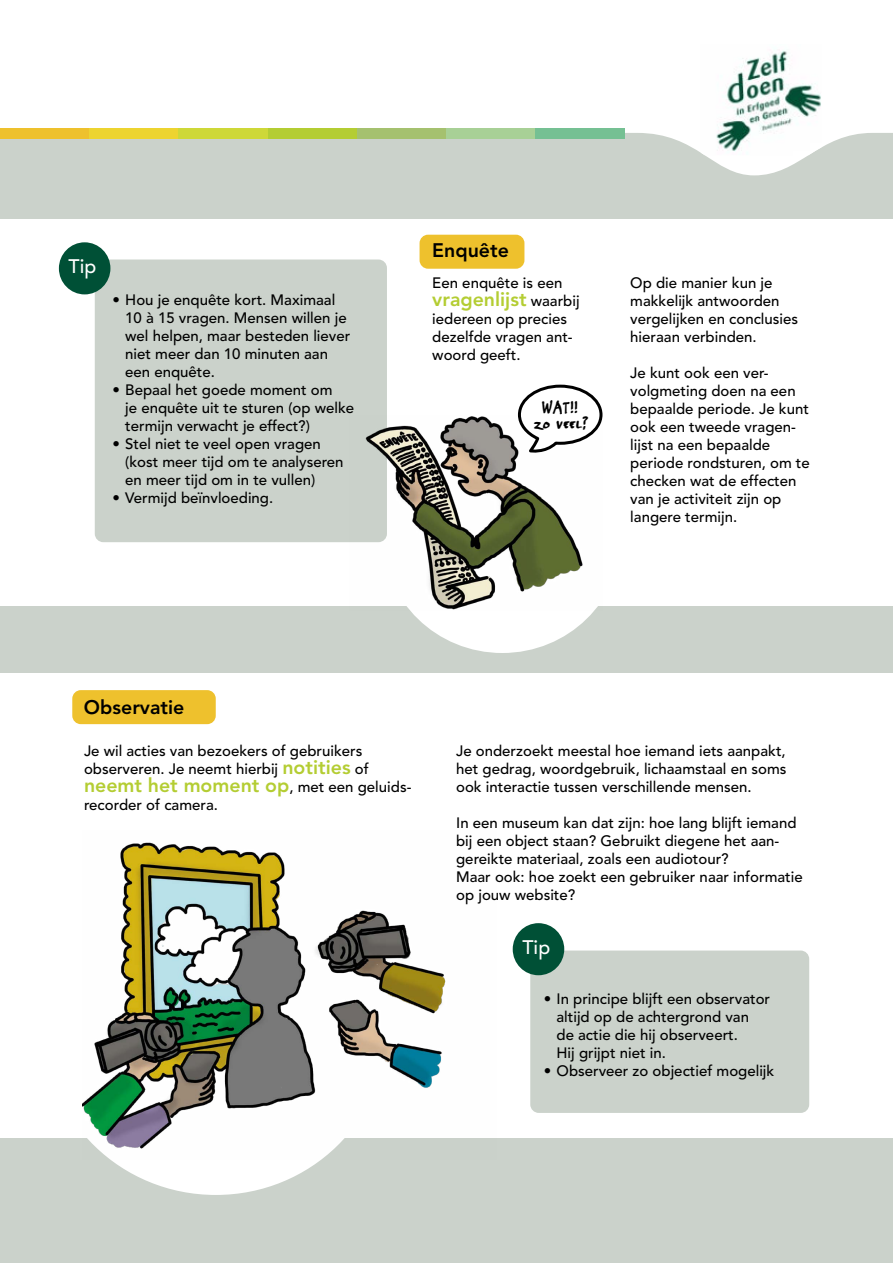
<style>
.page{position:relative;width:893px;height:1263px;background:#cbd2cb}
.page>*{position:absolute;margin:0;border:0;box-sizing:border-box;transform-origin:0 0}
.t1{font:21.3px "FF Erikrighthand Caps";color:#000}
.t2{font:800 19.5px "Avenir LT";color:#b4cd33}
.t3{font:800 19.5px "Avenir LT";color:#000}
.t4{font:500 19.5px "Avenir LT";color:#fff}
.t5{font:500 15px/18px "Avenir LT";color:#000}
.s1{font-weight:500;font-size:15px;color:#000}
.s2{font-weight:800;font-size:19.5px;color:#b4cd33}
</style>
<div class="page">
<svg style="left:0;top:0;width:893px;height:175px;fill:#fff"></svg>
<img style="left:701px;top:44px;width:120px;height:111px">
<div style="left:0;top:128px;width:89px;height:11px;background:#eec12d"></div>
<div style="left:89px;top:128px;width:90px;height:11px;background:#edd430"></div>
<div style="left:179px;top:128px;width:89px;height:11px;background:#ced838"></div>
<div style="left:268px;top:128px;width:89px;height:11px;background:#b4cd33"></div>
<div style="left:357px;top:128px;width:89px;height:11px;background:#a5c16f"></div>
<div style="left:446px;top:128px;width:90px;height:11px;background:#a8d096"></div>
<div style="left:536px;top:128px;width:89px;height:11px;background:#75c093"></div>
<div style="left:0;top:673px;width:893px;height:464px;background:#fff"></div>
<div style="left:0;top:220px;width:893px;height:386px;background:#fff"></div>
<div style="left:72px;top:690px;width:144px;height:34px;background:#eec12d;border-radius:9px"></div>
<div style="left:530px;top:950px;width:279px;height:163px;background:#cbd2cb;border-radius:9px"></div>
<div style="left:513px;top:923px;width:51px;height:52px;background:#005036;border-radius:50%"></div>
<div style="left:45px;top:862px;width:342px;height:333px;background:#fff;border-radius:50%"></div>
<div style="left:420px;top:235px;width:104px;height:34px;background:#eec12d;border-radius:9px"></div>
<div style="left:383px;top:421px;width:238px;height:232px;background:#fff;border-radius:50%"></div>
<div style="left:95px;top:259px;width:292px;height:283px;background:#cbd2cb;border-radius:9px"></div>
<img style="left:83px;top:842px;width:413px;height:318px">
<img style="left:349px;top:416px;width:249px;height:194px">
<div style="left:59px;top:242px;width:51px;height:52px;background:#005036;border-radius:50%"></div>
<svg style="left:516px;top:384px;width:87px;height:70px"></svg>
<h2 class="t4" style="left:69px;top:255px;width:29px">Tip</h2>
<p class="t5" style="left:125px;top:292px;width:227px;text-indent:-13px">• Hou je enquête kort. Maximaal<br>10 à 15 vragen. Mensen willen je wel helpen, maar besteden liever niet meer dan 10 minuten aan een enquête.</p>
<p class="t5" style="left:125px;top:382px;width:230px;text-indent:-13px">• Bepaal het goede moment om<br>je enquête uit te sturen (op welke termijn verwacht je effect?)</p>
<p class="t5" style="left:125px;top:436px;width:220px;text-indent:-13px">• Stel niet te veel open vragen (kost meer tijd om te analyseren en meer tijd om in te vullen)</p>
<p class="t5" style="left:112px;top:490px;width:162px">• Vermijd beïnvloeding.</p>
<h2 class="t3" style="left:432px;top:239px;width:78px">Enquête</h2>
<p class="t5" style="left:432px;top:274px;width:132px">Een enquête is een</p>
<h2 class="t2" style="left:432px;top:288px;width:149px">vragenlijst <span class="s1">waarbij</span></h2>
<p class="t5" style="left:432px;top:310px;width:142px">iedereen op precies dezelfde vragen ant&shy;woord geeft.</p>
<h1 class="t1" style="left:542px;top:395px;width:38px">WAT!!</h1>
<h1 class="t1" style="left:533px;top:410px;width:55px">zo veel?</h1>
<p class="t5" style="left:630px;top:274px;width:169px">Op die manier kun je makkelijk antwoorden vergelijken en conclusies hieraan verbinden.</p>
<p class="t5" style="left:630px;top:364px;width:181px">Je kunt ook een ver&shy;volgmeting doen na een bepaalde periode. Je kunt ook een tweede vragen&shy;lijst na een bepaalde periode rondsturen, om te checken wat de effecten van je activiteit zijn op langere termijn.</p>
<h2 class="t3" style="left:84px;top:696px;width:102px">Observatie</h2>
<p class="t5" style="left:84px;top:742px;width:286px">Je wil acties van bezoekers of gebruikers observeren. Je neemt hierbij <span class="s2">notities</span> of</p>
<h2 class="t2" style="left:84px;top:774px;width:329px">neemt het moment op<span class="s1">, met een geluids-</span></h2>
<p class="t5" style="left:84px;top:796px;width:135px">recorder of camera.</p>
<p class="t5" style="left:456px;top:742px;width:332px;text-align:justify">Je onderzoekt meestal hoe iemand iets aanpakt, het gedrag, woordgebruik, lichaamstaal en soms ook interactie tussen verschillende mensen.</p>
<p class="t5" style="left:456px;top:814px;width:348px">In een museum kan dat zijn: hoe lang blijft iemand bij een object staan? Gebruikt diegene het aan&shy;gereikte materiaal, zoals een audiotour?<br>Maar ook: hoe zoekt een gebruiker naar informatie op jouw website?</p>
<h2 class="t4" style="left:522px;top:936px;width:29px">Tip</h2>
<p class="t5" style="left:556px;top:990px;width:215px;text-indent:-13px">• In principe blijft een observator altijd op de achtergrond van de actie die hij observeert.<br>Hij grijpt niet in.</p>
<p class="t5" style="left:544px;top:1062px;width:232px">• Observeer zo objectief mogelijk</p>
</div>
